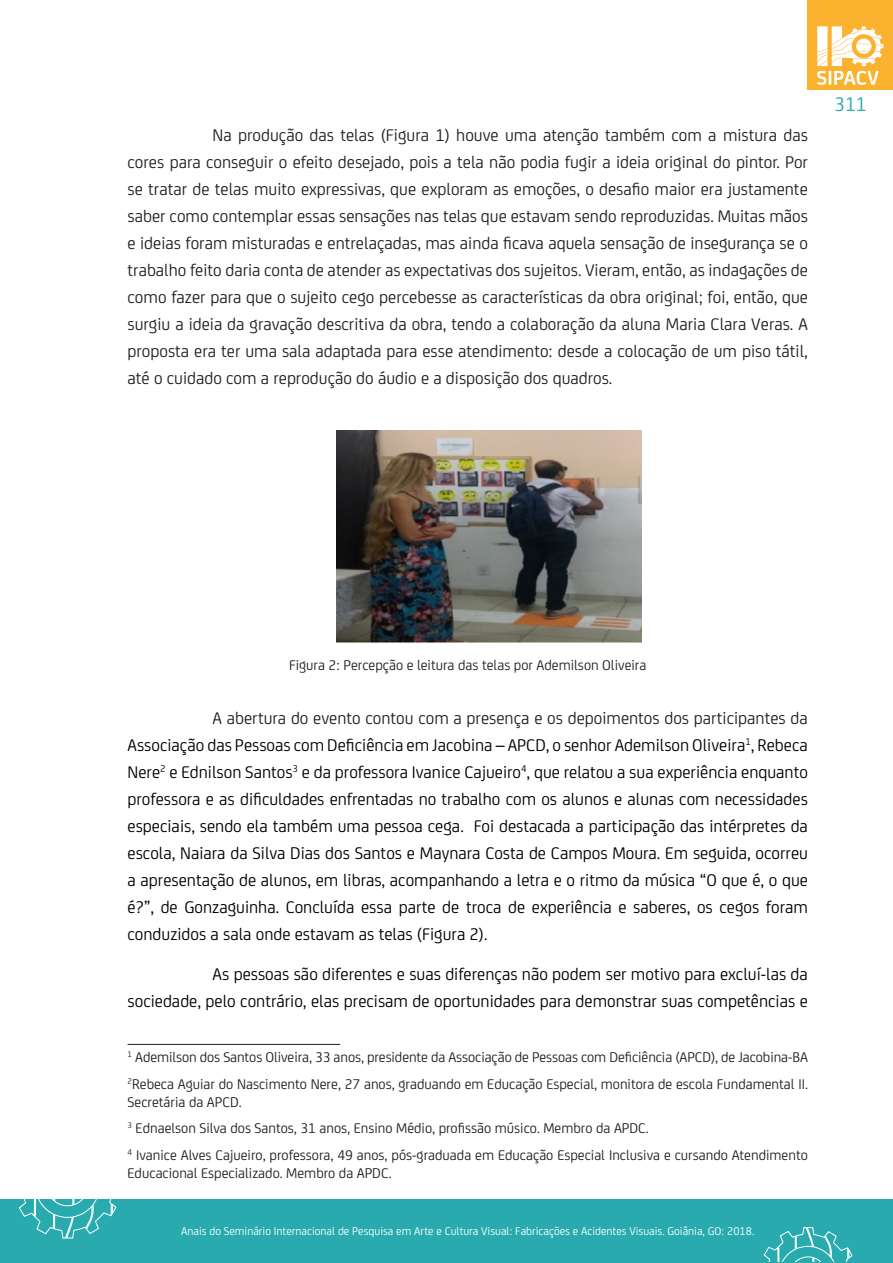
<style>
.page{position:relative;width:893px;height:1263px;background:#fff}
.page>*{position:absolute;margin:0;border:0;box-sizing:border-box;transform-origin:0 0}
.t1{font:21px "FS Joey";color:#28aaae}
.texto_corrido{font:18px/27px "FS Joey";color:#000;text-align:justify}
.texto_corrido-2{font:18px/27px "FS Joey";color:#231f20;text-align:justify}
.notas_de_rodapé{font:15px/18px "FS Joey";color:#231f20}
.titulos_imagens{font:15px "FS Joey";color:#231f20}
.t2{font:12px "FS Joey";color:#fff}
.s1{color:#231f20}
</style>
<div class="page">
<div style="left:808px;top:0;width:85px;height:89px;background:#fbb22e"></div>
<svg style="left:817px;top:26px;width:67px;height:59px"></svg>
<div style="left:0;top:1199px;width:893px;height:64px;background:#28aaae"></div>
<svg style="left:18px;top:1199px;width:99px;height:40px"></svg>
<svg style="left:763px;top:1227px;width:90px;height:35px"></svg>
<img style="left:336px;top:430px;width:306px;height:213px">
<hr style="left:128px;top:1044px;width:212px;height:1px;background:#231f20">
<p class="texto_corrido-2" style="left:128px;top:121px;width:682px;text-indent:85px">Na produção das telas (Figura 1) houve uma atenção também com a mistura das cores para conseguir o efeito desejado, pois a tela não podia fugir a ideia original do pintor. Por se tratar de telas muito expressivas, que exploram as emoções, o desafio maior era justamente saber como contemplar essas sensações nas telas que estavam sendo reproduzidas. Muitas mãos e ideias foram misturadas e entrelaçadas, mas ainda ficava aquela sensação de insegurança se o trabalho feito daria conta de atender as expectativas dos sujeitos. Vieram, então, as indagações de como fazer para que o sujeito cego percebesse as características da obra original; foi, então, que surgiu a ideia da gravação descritiva da obra, tendo a colaboração da aluna Maria Clara Veras. A proposta era ter uma sala adaptada para esse atendimento: desde a colocação de um piso tátil, até o cuidado com a reprodução do áudio e a disposição dos quadros.</p>
<p class="t1" style="left:834px;top:90px;width:34px">311</p>
<p class="titulos_imagens" style="left:289px;top:654px;width:359px">Figura 2: Percepção e leitura das telas por Ademilson Oliveira</p>
<p class="texto_corrido" style="left:128px;top:703px;width:682px;text-indent:85px"><span class="s1">A abertura do evento contou com a presença e os depoimentos dos participantes da </span>Associação das Pessoas com Deficiência em Jacobina – APCD, o senhor Ademilson Oliveira<sup>1</sup>, Rebeca Nere<sup>2</sup> e Ednilson Santos<sup>3</sup> e da professora Ivanice Cajueiro<sup>4</sup>, que relatou a sua experiência enquanto professora e as dificuldades enfrentadas no trabalho com os alunos e alunas com necessidades especiais, sendo ela também uma pessoa cega. Foi destacada a participação das intérpretes da escola, Naiara da Silva Dias dos Santos e Maynara Costa de Campos Moura. Em seguida, ocorreu a apresentação de alunos, em libras, acompanhando a letra e o ritmo da música “O que é, o que é?”, de Gonzaguinha. Concluída essa parte de troca de experiência e saberes, os cegos foram conduzidos a sala onde estavam as telas (Figura 2).</p>
<p class="texto_corrido" style="left:128px;top:959px;width:682px;text-align:right">As pessoas são diferentes e suas diferenças não podem ser motivo para excluí-las da<br>sociedade, pelo contrário, elas precisam de oportunidades para demonstrar suas competências e</p>
<p class="notas_de_rodapé" style="left:128px;top:1047px;width:682px"><sup>1</sup> Ademilson dos Santos Oliveira, 33 anos, presidente da Associação de Pessoas com Deficiência (APCD), de Jacobina-BA</p>
<p class="notas_de_rodapé" style="left:128px;top:1074px;width:682px"><sup>2</sup>Rebeca Aguiar do Nascimento Nere, 27 anos, graduando em Educação Especial, monitora de escola Fundamental II.<br>Secretária da APCD.</p>
<p class="notas_de_rodapé" style="left:128px;top:1118px;width:523px"><sup>3</sup> Ednaelson Silva dos Santos, 31 anos, Ensino Médio, profissão músico. Membro da APDC.</p>
<p class="notas_de_rodapé" style="left:128px;top:1145px;width:682px"><sup>4</sup> Ivanice Alves Cajueiro, professora, 49 anos, pós-graduada em Educação Especial Inclusiva e cursando Atendimento<br>Educacional Especializado. Membro da APDC.</p>
<p class="t2" style="left:181px;top:1223px;width:575px">Anais do Seminário Internacional de Pesquisa em Arte e Cultura Visual: Fabricações e Acidentes Visuais. Goiânia, GO: 2018.</p>
</div>
